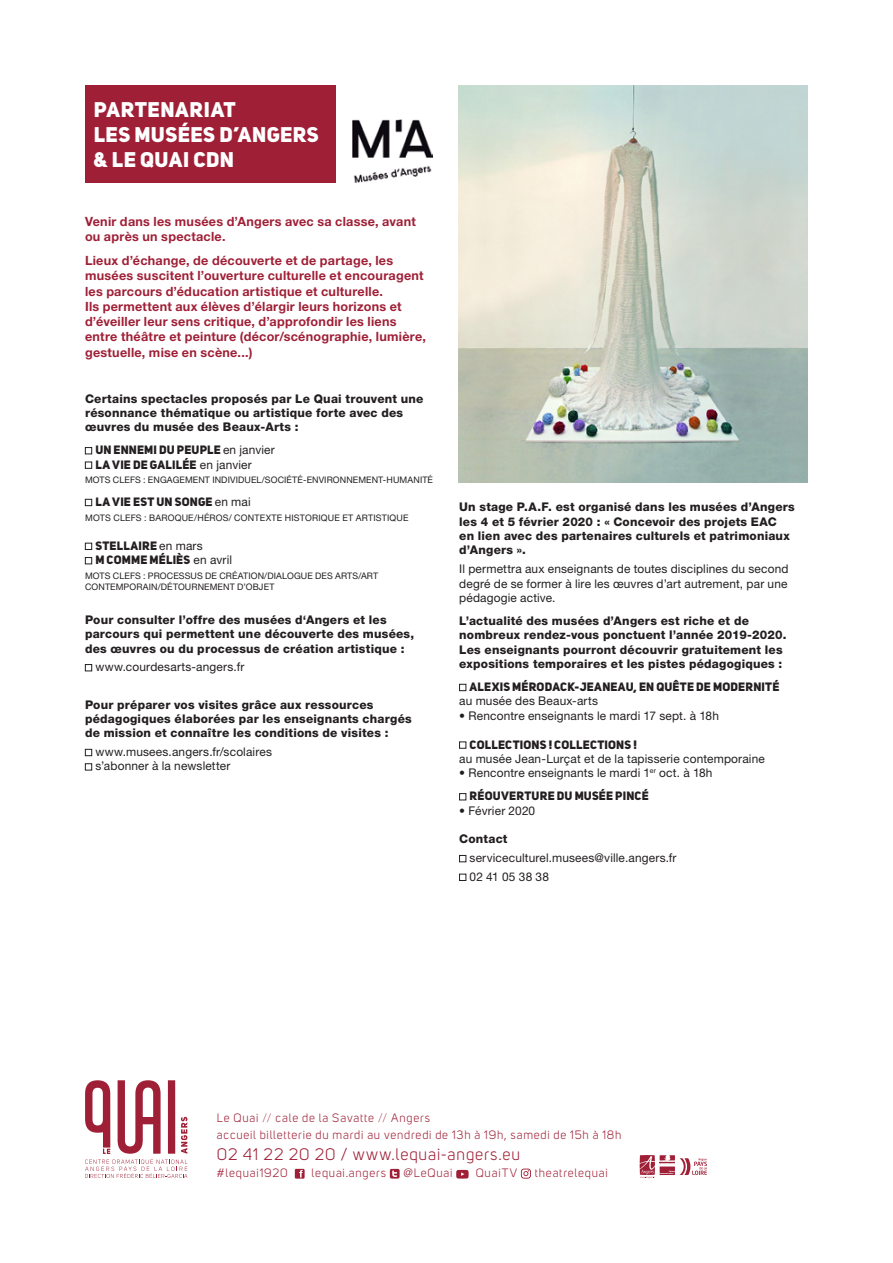
<style>
.page{position:relative;width:893px;height:1263px;background:#fff}
.page>*{position:absolute;margin:0;border:0;box-sizing:border-box;transform-origin:0 0}
.t1{font:21px/25.2px "Uni Sans Heavy CAPS";letter-spacing:.02em;color:#fff}
.t2{font:16.5px "Uni Sans";letter-spacing:.055em;color:#9f1f36}
.t3{font:700 12.75px/15.3px "Helvetica Neue LT Std";letter-spacing:.02em;color:#9f1f36}
.t4{font:800 12px/14.4px "Helvetica Neue LT Std";letter-spacing:.02em;color:#231f20}
.t5{font:12px/14.4px "Helvetica Neue LT Std";letter-spacing:.015em;color:#231f20}
.t6{font:12px/14.4px "Uni Sans Heavy CAPS";letter-spacing:.015em;color:#231f20}
.t7{font:12px "Uni Sans";letter-spacing:.07em;color:#9f1f36}
.t8{font:9px/10.8px "Helvetica Neue LT Std";letter-spacing:.015em;color:#231f20}
.s1{font-family:"Helvetica Neue LT Std"}
.s2{font-family:"Uni Sans Heavy CAPS"}
.s3{font-weight:300}
</style>
<div class="page">
<svg style="left:640px;top:1155px;width:67px;height:24px"></svg>
<svg style="left:295px;top:1169px;width:10px;height:9px"></svg>
<svg style="left:390px;top:1169px;width:10px;height:9px"></svg>
<svg style="left:456px;top:1170px;width:13px;height:8px"></svg>
<svg style="left:521px;top:1168px;width:10px;height:10px"></svg>
<svg style="left:85px;top:1080px;width:102px;height:98px"></svg>
<div style="left:85px;top:85px;width:251px;height:98px;background:#9f1f36"></div>
<div style="left:85px;top:447px;width:7px;height:7px;border:1px solid #231f20"></div>
<div style="left:85px;top:462px;width:7px;height:7px;border:1px solid #231f20"></div>
<div style="left:85px;top:499px;width:7px;height:7px;border:1px solid #231f20"></div>
<div style="left:85px;top:543px;width:7px;height:7px;border:1px solid #231f20"></div>
<div style="left:85px;top:557px;width:7px;height:7px;border:1px solid #231f20"></div>
<div style="left:85px;top:664px;width:7px;height:7px;border:1px solid #231f20"></div>
<div style="left:85px;top:749px;width:7px;height:7px;border:1px solid #231f20"></div>
<div style="left:85px;top:763px;width:7px;height:7px;border:1px solid #231f20"></div>
<div style="left:459px;top:684px;width:7px;height:7px;border:1px solid #231f20"></div>
<div style="left:459px;top:741px;width:7px;height:7px;border:1px solid #231f20"></div>
<div style="left:459px;top:793px;width:7px;height:7px;border:1px solid #231f20"></div>
<div style="left:459px;top:855px;width:7px;height:7px;border:1px solid #231f20"></div>
<div style="left:459px;top:874px;width:7px;height:7px;border:1px solid #231f20"></div>
<img style="left:353px;top:120px;width:80px;height:63px">
<img style="left:459px;top:86px;width:348px;height:397px">
<p class="t1" style="left:94px;top:96px;width:227px">PARTENARIAT<br>LES MUSÉES D’ANGERS &amp; LE QUAI CDN</p>
<p class="t3" style="left:85px;top:213px;width:332px">Venir dans les musées d’Angers avec sa classe, avant ou après un spectacle.</p>
<p class="t3" style="left:85px;top:252px;width:342px">Lieux d’échange, de découverte et de partage, les musées suscitent l’ouverture culturelle et encouragent les parcours d’éducation artistique et culturelle.<br>Ils permettent aux élèves d’élargir leurs horizons et d’éveiller leur sens critique, d’approfondir les liens entre théâtre et peinture (décor/scénographie, lumière, gestuelle, mise en scène...)</p>
<p class="t4" style="left:85px;top:391px;width:340px">Certains spectacles proposés par Le Quai trouvent une résonnance thématique ou artistique forte avec des œuvres du musée des Beaux-Arts :</p>
<p class="t6" style="left:95px;top:443px;width:181px">UN ENNEMI DU PEUPLE <span class="s1">en janvier</span></p>
<p class="t6" style="left:95px;top:457px;width:158px">LA VIE DE GALILÉE <span class="s1">en janvier</span></p>
<p class="t8" style="left:85px;top:474px;width:350px">MOTS CLEFS : ENGAGEMENT INDIVIDUEL/SOCIÉTÉ-ENVIRONNEMENT-HUMANITÉ</p>
<p class="t6" style="left:95px;top:494px;width:157px">LA VIE EST UN SONGE <span class="s1">en mai</span></p>
<p class="t8" style="left:85px;top:512px;width:325px">MOTS CLEFS : BAROQUE/HÉROS/ CONTEXTE HISTORIQUE ET ARTISTIQUE</p>
<p class="t6" style="left:95px;top:538px;width:109px">STELLAIRE <span class="s1">en mars</span></p>
<p class="t6" style="left:95px;top:552px;width:138px">M COMME MÉLIÈS <span class="s1">en avril</span></p>
<p class="t8" style="left:85px;top:570px;width:295px">MOTS CLEFS : PROCESSUS DE CRÉATION/DIALOGUE DES ARTS/ART<br>CONTEMPORAIN/DÉTOURNEMENT D’OBJET</p>
<p class="t4" style="left:85px;top:612px;width:331px">Pour consulter l’offre des musées d‘Angers et les parcours qui permettent une découverte des musées, des œuvres ou du processus de création artistique :</p>
<p class="t5" style="left:95px;top:660px;width:151px">www.courdesarts-angers.fr</p>
<p class="t4" style="left:85px;top:697px;width:328px">Pour préparer vos visites grâce aux ressources pédagogiques élaborées par les enseignants chargés de mission et connaître les conditions de visites :</p>
<p class="t5" style="left:95px;top:744px;width:178px">www.musees.angers.fr/scolaires s’abonner à la newsletter</p>
<p class="t4" style="left:459px;top:500px;width:337px">Un stage P.A.F. est organisé dans les musées d’Angers les 4 et 5 février 2020 : « Concevoir des projets EAC<br>en lien avec des partenaires culturels et patrimoniaux d’Angers ».</p>
<p class="t5" style="left:459px;top:561px;width:331px;text-align:justify">Il permettra aux enseignants de toutes disciplines du second degré de se former à lire les œuvres d’art autrement, par une pédagogie active.</p>
<p class="t4" style="left:459px;top:613px;width:329px">L’actualité des musées d’Angers est riche et de nombreux rendez-vous ponctuent l’année 2019-2020.<br>Les enseignants pourront découvrir gratuitement les expositions temporaires et les pistes pédagogiques :</p>
<p class="t6" style="left:459px;top:679px;width:322px;text-indent:10px">ALEXIS MÉRODACK-JEANEAU, EN QUÊTE DE MODERNITÉ <span class="s1">au musée des Beaux-arts</span></p>
<p class="t5" style="left:459px;top:708px;width:261px">• Rencontre enseignants le mardi 17 sept. à 18h</p>
<p class="t5" style="left:459px;top:737px;width:307px;text-indent:10px"><span class="s2">COLLECTIONS ! COLLECTIONS !<br></span>au musée Jean-Lurçat et de la tapisserie contemporaine</p>
<p class="t5" style="left:459px;top:766px;width:255px">• Rencontre enseignants le mardi 1<sup>er</sup> oct. à 18h</p>
<p class="t6" style="left:470px;top:789px;width:181px">RÉOUVERTURE DU MUSÉE PINCÉ</p>
<p class="t5" style="left:459px;top:803px;width:77px">• Février 2020</p>
<p class="t4" style="left:459px;top:832px;width:50px">Contact</p>
<p class="t5" style="left:470px;top:850px;width:208px">serviceculturel.musees@ville.angers.fr</p>
<p class="t5" style="left:470px;top:869px;width:81px">02 41 05 38 38</p>
<p class="t7" style="left:217px;top:1111px;width:215px">Le Quai <span class="s3">//</span> cale de la Savatte <span class="s3">//</span> Angers</p>
<p class="t7" style="left:217px;top:1128px;width:406px">accueil billetterie du mardi au vendredi de 13h à 19h, samedi de 15h à 18h</p>
<p class="t2" style="left:217px;top:1145px;width:305px">02 41 22 20 20 / www.lequai-angers.eu</p>
<p class="t7" style="left:217px;top:1166px;width:72px">#lequai1920</p>
<p class="t7" style="left:312px;top:1166px;width:76px">lequai.angers</p>
<p class="t7" style="left:403px;top:1166px;width:50px">@LeQuai</p>
<p class="t7" style="left:476px;top:1166px;width:43px">QuaiTV</p>
<p class="t7" style="left:535px;top:1166px;width:75px">theatrelequai</p>
</div>
